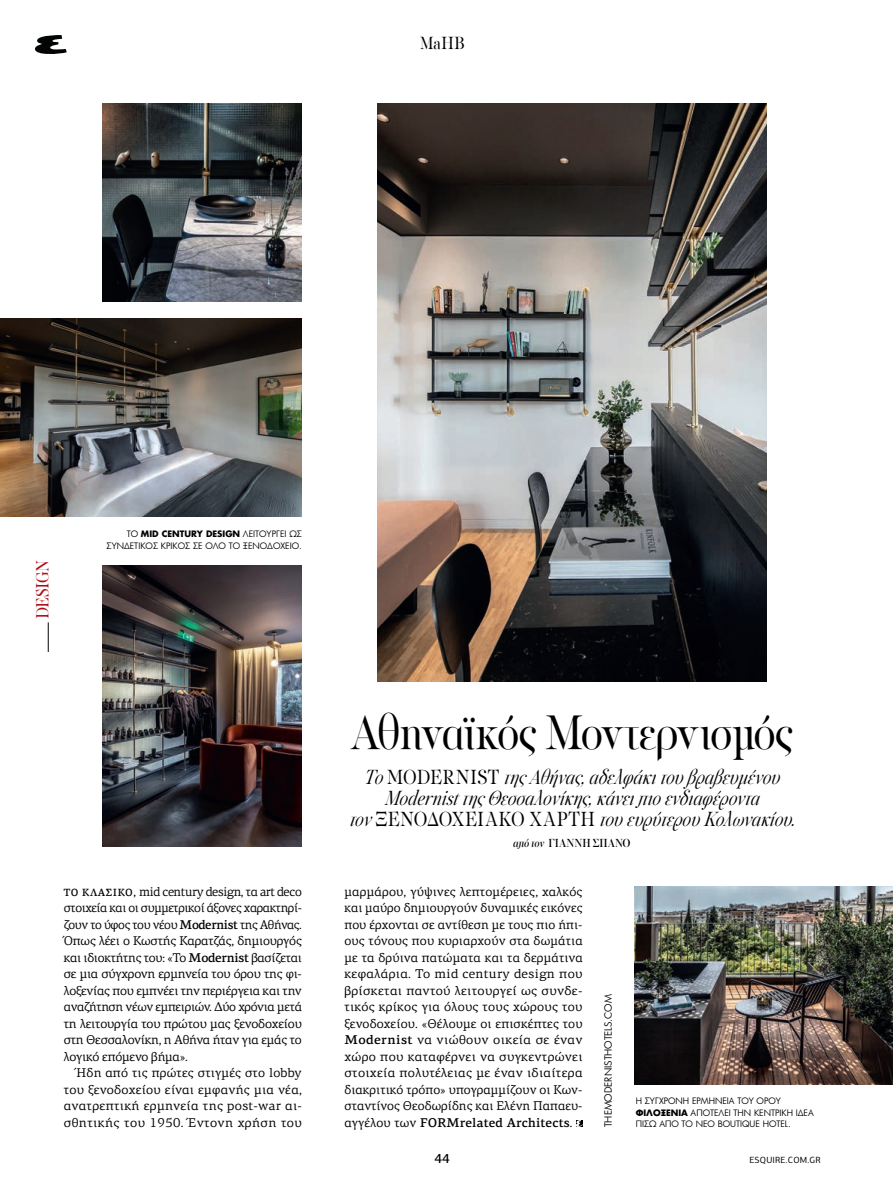
<style>
.page{position:relative;width:893px;height:1191px;background:#fff}
.page>*{position:absolute;margin:0;border:0;box-sizing:border-box;transform-origin:0 0}
.TITLE_MaHB{font:700 49.5px "Maison Display";letter-spacing:-.03em;color:#000;scale:.85 1}
.LEAD{font:italic 21px "PF Regal Display Pro";letter-spacing:-.01em;color:#000;scale:.85 1}
.t1{font:700 18px "Maison Display";letter-spacing:-.035em;color:#ab0b13;scale:.85 1}
.t2{font:700 18px "Maison Display";color:#000;scale:.85 1}
.t3{font:500 13.5px "PF Centro Sans Pro";color:#000}
.BODY_TEXT{font:12.75px/16.5px "PF Centro Serif Pro";letter-spacing:.005em;color:#000;text-align:justify}
.t4{font:500 12px "PF Regal Display Pro";color:#000;scale:.85 1}
.t5{font:9.75px "PF Futura Neu";color:#000}
.t6{font:9px "PF Centro Sans Pro";letter-spacing:.02em;color:#000}
.t7{font:8.7px/11.7px "PF Futura Neu";color:#000}
.s1{font-weight:700}
.s2{font-weight:500;font-size:10.5px}
.s3{font-weight:500}
.s4{font-style:normal}
.s5{font-style:italic}
</style>
<div class="page">
<img style="left:377px;top:104px;width:389px;height:577px">
<img style="left:102px;top:104px;width:200px;height:198px">
<img style="left:102px;top:566px;width:200px;height:280px">
<img style="left:635px;top:886px;width:258px;height:198px">
<img style="left:0;top:318px;width:302px;height:198px">
<hr style="left:48px;top:622px;width:1px;height:30px;background:#000">
<svg style="left:35px;top:35px;width:32px;height:19px"></svg>
<svg style="left:576px;top:1120px;width:7px;height:7px"></svg>
<p class="t2" style="left:420px;top:32px;width:55px">MaHB</p>
<p class="t1" style="left:32px;top:619px;width:72px;rotate:-90deg">DESIGN</p>
<p class="t7" style="left:107px;top:528px;width:197px;text-align:right">ΤΟ <span class="s1">MID CENTURY DESIGN</span> ΛΕΙΤΟΥΡΓΕΙ ΩΣ<br>ΣΥΝΔΕΤΙΚΟΣ ΚΡΙΚΟΣ ΣΕ ΟΛΟ ΤΟ ΞΕΝΟΔΟΧΕΙΟ.</p>
<p class="BODY_TEXT" style="left:64px;top:883px;width:240px"><span class="s2">TO ΚΛΑΣΙΚΌ,</span> mid century design, τα art deco στοιχεία και οι συμμετρικοί άξονες χαρακτηρί&shy;ζουν το ύφος του νέου <span class="s3">Modernist</span> της Αθήνας.<br>Όπως λέει ο Κωστής Καρατζάς, δημιουργός και ιδιοκτήτης του: «Το <span class="s3">Modernist</span> βασίζεται σε μια σύγχρονη ερμηνεία του όρου της φι&shy;λοξενίας που εμπνέει την περιέργεια και την αναζήτηση νέων εμπειριών. Δύο χρόνια μετά τη λειτουργία του πρώτου μας ξενοδοχείου στη Θεσσαλονίκη, η Αθήνα ήταν για εμάς το λογικό επόμενο βήμα».</p>
<p class="BODY_TEXT" style="left:64px;top:1064px;width:240px;text-indent:13px">Ήδη από τις πρώτες στιγμές στο lobby του ξενοδοχείου είναι εμφανής μια νέα, ανατρεπτική ερμηνεία της post-war αι&shy;σθητικής του 1950. Έντονη χρήση του</p>
<p class="TITLE_MaHB" style="left:351px;top:703px;width:522px">Αθηναϊκός Μοντερνισμός</p>
<p class="LEAD" style="left:364px;top:766px;width:496px">Το <span class="s4">M O D E R N I S T</span> τηςΑθήνας,αδελφάκιτου βραβευμ ένου</p>
<p class="LEAD" style="left:384px;top:787px;width:447px">Modernist τηςΘεσσαλονίκης,κάνειπιο ενδιαφέροντα</p>
<p class="LEAD" style="left:349px;top:808px;width:531px">τον <span class="s4">Ξ Ε Ν Ο Δ Ο Χ Ε Ι Α Κ Ό Χ Ά Ρ Τ Η</span> του ευρύτερου Κολωνακίου.</p>
<p class="t4" style="left:513px;top:836px;width:140px"><span class="s5">από τον</span> ΓΙΑΝΝΗ ΣΠΑΝΟ</p>
<p class="BODY_TEXT" style="left:344px;top:883px;width:240px">μαρμάρου, γύψινες λεπτομέρειες, χαλκός και μαύρο δημιουργούν δυναμικές εικόνες που έρχονται σε αντίθεση με τους πιο ήπι&shy;ους τόνους που κυριαρχούν στα δωμάτια με τα δρύινα πατώματα και τα δερμάτινα κεφαλάρια. Το mid century design που βρίσκεται παντού λειτουργεί ως συνδε&shy;τικός κρίκος για όλους τους χώρους του ξενοδοχείου. «Θέλουμε οι επισκέπτες του <span class="s3">Modernist</span> να νιώθουν οικεία σε έναν χώρο που καταφέρνει να συγκεντρώνει στοιχεία πολυτέλειας με έναν ιδιαίτερα διακριτικό τρόπο» υπογραμμίζουν οι Κων&shy;σταντίνος Θεοδωρίδης και Ελένη Παπαευ&shy;αγγέλου των <span class="s3">FORMrelated Architects</span>.</p>
<p class="t5" style="left:602px;top:1127px;width:134px;rotate:-90deg">THEMODERNISTHOTELS.COM</p>
<p class="t7" style="left:636px;top:1094px;width:180px">Η ΣΥΓΧΡΟΝΗ ΕΡΜΗΝΕΙΑ ΤΟΥ ΟΡΟΥ<br><span class="s1">ΦΙΛΟΞΕΝΙΑ</span> ΑΠΟΤΕΛΕΙ ΤΗΝ ΚΕΝΤΡΙΚΗ ΙΔΕΑ<br>ΠΙΣΩ ΑΠΟ ΤΟ ΝΕΟ BOUTIQUE HOTEL.</p>
<p class="t3" style="left:434px;top:1150px;width:17px">44</p>
<p class="t6" style="left:749px;top:1154px;width:73px">ESQUIRE.COM.GR</p>
</div>
